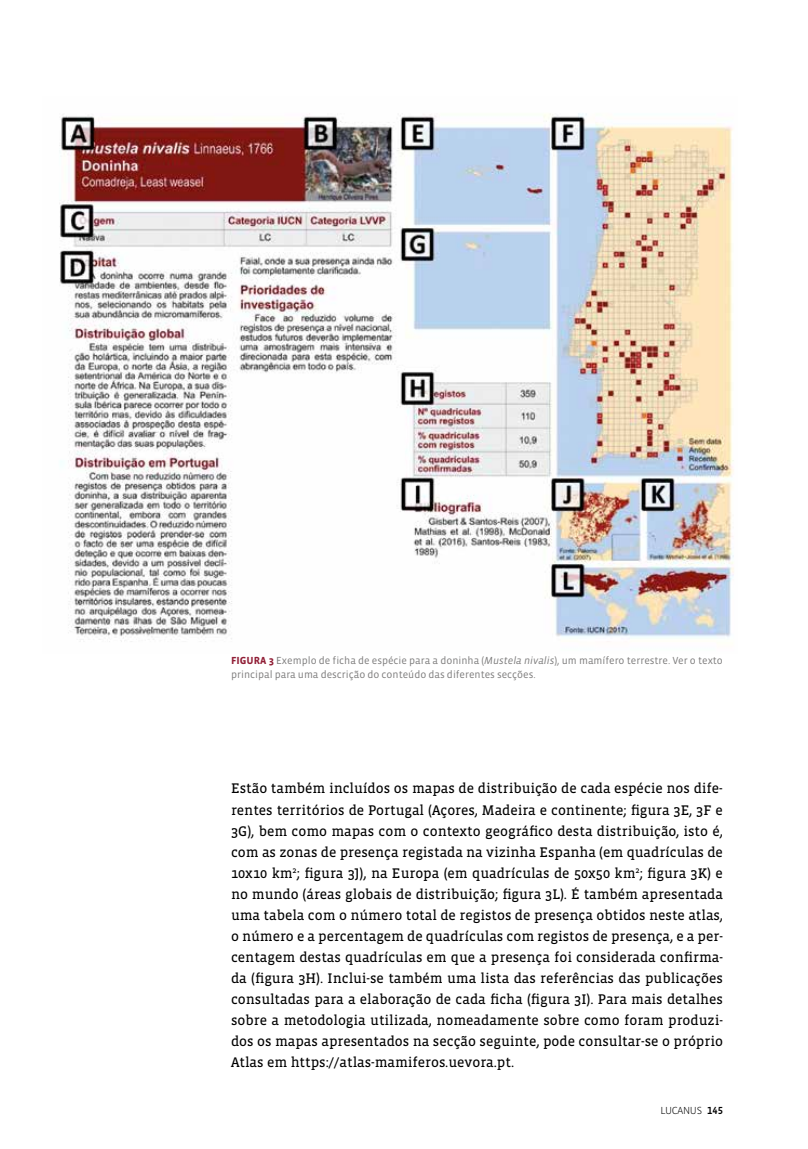
<style>
.page{position:relative;width:808px;height:1149px;background:#fff}
.page>*{position:absolute;margin:0;border:0;box-sizing:border-box;transform-origin:0 0}
.t1{font:14.25px/21px "Vista Slab OT";color:#000;text-align:justify}
.t2{font:10.5px/13.5px "Vista Sans";color:#7c7b7b}
.t3{font:300 10.5px "Vista Sans";letter-spacing:-.025em;color:#000}
.s1{font-weight:700;color:#901d35}
.s2{font-style:italic}
.s3{font-family:"Vista Sans Alt Med";font-weight:400}
</style>
<div class="page">
<img style="left:59px;top:113px;width:675px;height:529px">
<p class="t2" style="left:231px;top:654px;width:493px"><span class="s1">FIGURA 3</span> Exemplo de ficha de espécie para a doninha (<span class="s2">Mustela nivalis</span>), um mamífero terrestre. Ver o texto principal para uma descrição do conteúdo das diferentes secções.</p>
<p class="t1" style="left:231px;top:778px;width:493px">Estão também incluídos os mapas de distribuição de cada espécie nos dife&shy;rentes territórios de Portugal (Açores, Madeira e continente; figura 3E, 3F e 3G), bem como mapas com o contexto geográfico desta distribuição, isto é, com as zonas de presença registada na vizinha Espanha (em quadrículas de 10x10 km<sup>2</sup>; figura 3J), na Europa (em quadrículas de 50x50 km<sup>2</sup>; figura 3K) e no mundo (áreas globais de distribuição; figura 3L). É também apresentada uma tabela com o número total de registos de presença obtidos neste atlas, o número e a percentagem de quadrículas com registos de presença, e a per&shy;centagem destas quadrículas em que a presença foi considerada confirma&shy;da (figura 3H). Inclui-se também uma lista das referências das publicações consultadas para a elaboração de cada ficha (figura 3I). Para mais detalhes sobre a metodologia utilizada, nomeadamente sobre como foram produzi&shy;dos os mapas apresentados na secção seguinte, pode consultar-se o próprio Atlas em https://atlas-mamiferos.uevora.pt.</p>
<p class="t3" style="left:660px;top:1104px;width:64px">LUCANUS <span class="s3">145</span></p>
</div>
